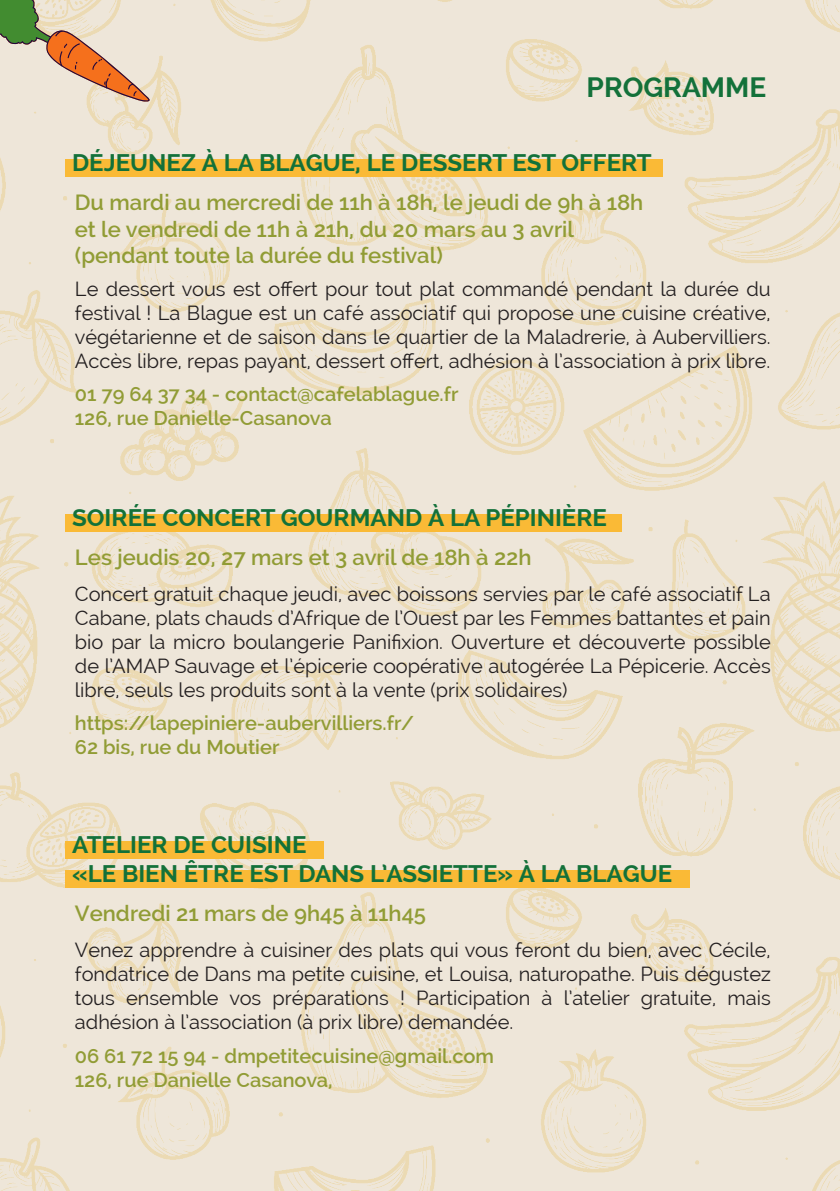
<style>
.page{position:relative;width:840px;height:1191px;background:#fff}
.page>*{position:absolute;margin:0;border:0;box-sizing:border-box;transform-origin:0 0}
.t1{font:700 28px "Raleway";color:#13713a}
.t2{font:700 24px "Raleway";color:#13713a}
.t3{font:600 22px "Raleway";color:#919c35}
.t4{font:20px/24px "Raleway";color:#231f20;text-align:justify}
.t5{font:600 20px "Raleway";color:#919c35}
</style>
<div class="page">
<img style="left:0;top:0;width:839px;height:1191px">
<div style="left:65px;top:159px;width:597px;height:18px;background:#faba36"></div>
<div style="left:65px;top:869px;width:624px;height:18px;background:#faba36"></div>
<div style="left:65px;top:514px;width:556px;height:17px;background:#faba36"></div>
<div style="left:65px;top:841px;width:258px;height:18px;background:#faba36"></div>
<svg style="left:0;top:0;width:150px;height:102px;background:#d6c2a2"></svg>
<p class="t1" style="left:586px;top:71px;width:181px">PROGRAMME</p>
<p class="t2" style="left:72px;top:149px;width:581px">DÉJEUNEZ À LA BLAGUE, LE DESSERT EST OFFERT</p>
<p class="t3" style="left:75px;top:190px;width:569px">Du mardi au mercredi de 11h à 18h, le jeudi de 9h à 18h</p>
<p class="t3" style="left:75px;top:216px;width:500px">et le vendredi de 11h à 21h, du 20 mars au 3 avril</p>
<p class="t3" style="left:75px;top:243px;width:369px">(pendant toute la durée du festival)</p>
<p class="t4" style="left:75px;top:277px;width:697px">Le dessert vous est offert pour tout plat commandé pendant la durée du festival ! La Blague est un café associatif qui propose une cuisine créative, végétarienne et de saison dans le quartier de la Maladrerie, à Aubervilliers.<br>Accès libre, repas payant, dessert offert, adhésion à l’association à prix libre.</p>
<p class="t5" style="left:75px;top:383px;width:385px">01 79 64 37 34 - contact@cafelablague.fr</p>
<p class="t5" style="left:75px;top:407px;width:258px">126, rue Danielle-Casanova</p>
<p class="t2" style="left:72px;top:503px;width:536px">SOIRÉE CONCERT GOURMAND À LA PÉPINIÈRE</p>
<p class="t3" style="left:75px;top:544px;width:458px">Les jeudis 20, 27 mars et 3 avril de 18h à 22h</p>
<p class="t4" style="left:75px;top:582px;width:697px">Concert gratuit chaque jeudi, avec boissons servies par le café associatif La Cabane, plats chauds d’Afrique de l’Ouest par les Femmes battantes et pain bio par la micro boulangerie Panifixion. Ouverture et découverte possible de l’AMAP Sauvage et l’épicerie coopérative autogérée La Pépicerie. Accès libre, seuls les produits sont à la vente (prix solidaires)</p>
<p class="t5" style="left:75px;top:711px;width:340px">https://lapepiniere-aubervilliers.fr/</p>
<p class="t5" style="left:75px;top:735px;width:206px">62 bis, rue du Moutier</p>
<p class="t2" style="left:72px;top:831px;width:236px">ATELIER DE CUISINE</p>
<p class="t2" style="left:72px;top:859px;width:601px">«LE BIEN ÊTRE EST DANS L’ASSIETTE» À LA BLAGUE</p>
<p class="t3" style="left:75px;top:900px;width:352px">Vendredi 21 mars de 9h45 à 11h45</p>
<p class="t4" style="left:75px;top:938px;width:697px">Venez apprendre à cuisiner des plats qui vous feront du bien, avec Cécile, fondatrice de Dans ma petite cuisine, et Louisa, naturopathe. Puis dégustez tous ensemble vos préparations ! Participation à l’atelier gratuite, mais adhésion à l’association (à prix libre) demandée.</p>
<p class="t5" style="left:75px;top:1045px;width:420px">06 61 72 15 94 - dmpetitecuisine@gmail.com</p>
<p class="t5" style="left:75px;top:1069px;width:259px">126, rue Danielle Casanova,</p>
</div>
